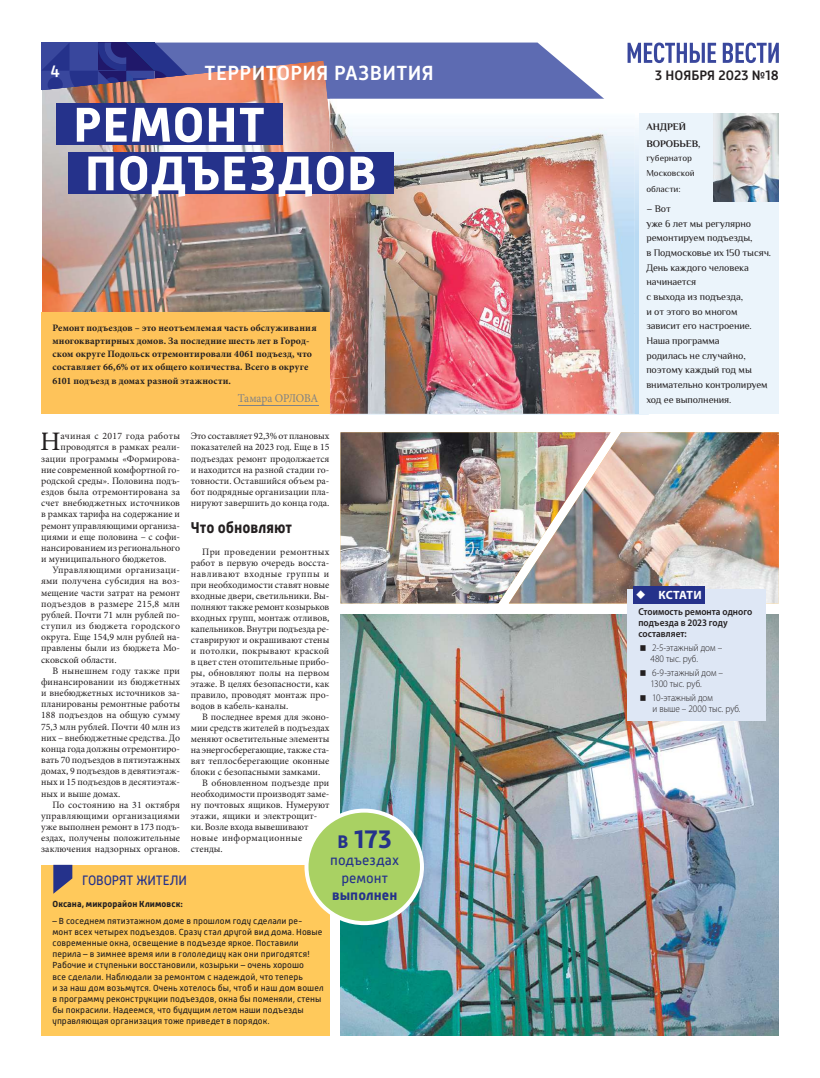
<style>
.page{position:relative;width:820px;height:1078px;background:#fff}
.page>*{position:absolute;margin:0;border:0;box-sizing:border-box;transform-origin:0 0}
.t1{font:700 50px/48.6px "Russia";letter-spacing:.025em;color:#fff}
.t2{font:26.7px "Minion Pro";color:#231f20}
.t3{font:700 25.9px "Russia";color:#25328b}
.t4{font:500 21px "Russia";letter-spacing:.02em;color:#fff}
.t5{font:500 17px "Russia";color:#fff}
.t6{font:700 16px "Russia";color:#231f20;scale:.93 1}
.t7{font:14.3px/17.5px "Russia";letter-spacing:.005em;color:#25328b;text-align:center}
.t8{font:700 14.3px "Russia";letter-spacing:.005em;color:#25328b}
.t9{font:500 14px "Russia";color:#231f20}
.t10{font:14px "Russia";letter-spacing:-.005em;color:#25328b;scale:.94 1}
.t11{font:12px "Minion Pro";letter-spacing:-.02em;color:#808285;scale:.94 1}
.t12{font:700 12px "Myriad Pro";letter-spacing:.005em;color:#fff}
.t13{font:10px/14.7px "Philosopher";letter-spacing:-.01em;color:#231f20}
.t14{font:300 10px/11px "Myriad Pro";color:#231f20;scale:.92 1}
.t15{font:600 10px/11px "Myriad Pro";letter-spacing:.005em;color:#231f20;scale:.92 1}
.t16{font:700 10px/16.9px "Philosopher";color:#231f20}
.t17{font:9.8px/11px "Minion Pro";color:#231f20;text-align:justify}
.t18{font:700 9.8px/13.2px "Minion Pro";letter-spacing:.02em;color:#231f20}
.t19{font:9.8px "Minion Pro";letter-spacing:.025em;color:#231f20}
.t20{font:9.8px "Minion Pro";letter-spacing:.02em;color:#231f20}
.t21{font:9.8px "Minion Pro";letter-spacing:.035em;color:#231f20}
.t22{font:9px/11.1px "Russia";letter-spacing:.01em;color:#231f20}
.t23{font:9px/14.5px "Philosopher";color:#231f20}
.t24{font:700 9px "Russia";letter-spacing:.01em;color:#231f20}
.s1{font-size:18.6px}
</style>
<div class="page">
<svg style="left:41px;top:43px;width:563px;height:56px;background:#6774b5"></svg>
<svg style="left:722px;top:43px;width:56px;height:20px"></svg>
<svg style="left:627px;top:43px;width:88px;height:20px"></svg>
<div style="left:639px;top:113px;width:139px;height:300px;background:#ebf4fb"></div>
<img style="left:713px;top:113px;width:65px;height:88px">
<div style="left:41px;top:864px;width:288px;height:171px;background:#ffc95b"></div>
<svg style="left:53px;top:864px;width:19px;height:29px"></svg>
<img style="left:340px;top:614px;width:438px;height:421px">
<img style="left:41px;top:60px;width:288px;height:252px">
<img style="left:329px;top:100px;width:305px;height:313px">
<img style="left:329px;top:119px;width:27px;height:260px">
<div style="left:56px;top:104px;width:226px;height:41px;background:#25328b"></div>
<div style="left:68px;top:152px;width:325px;height:41px;background:#25328b"></div>
<div style="left:41px;top:312px;width:288px;height:101px;background:#fec35a"></div>
<hr style="left:237px;top:405px;width:81px;height:1px;background:#808285">
<img style="left:340px;top:432px;width:168px;height:171px">
<img style="left:508px;top:432px;width:270px;height:171px">
<svg style="left:304px;top:808px;width:120px;height:116px"></svg>
<div style="left:626px;top:589px;width:139px;height:131px;background:#dee7f5"></div>
<div style="left:632px;top:586px;width:72px;height:17px;background:#25328b"></div>
<h3 class="t4" style="left:204px;top:64px;width:230px">ТЕРРИТОРИЯ РАЗВИТИЯ</h3>
<h1 class="t1" style="left:73px;top:104px;width:304px">РЕМОНТ<br>ПОДЪЕЗДОВ</h1>
<h3 class="t5" style="left:51px;top:64px;width:11px">4</h3>
<h3 class="t9" style="left:655px;top:70px;width:125px">3 НОЯБРЯ 2023 №18</h3>
<p class="t16" style="left:646px;top:118px;width:56px">АНДРЕЙ<br>ВОРОБЬЕВ,</p>
<p class="t23" style="left:646px;top:151px;width:50px">губернатор<br>Московской</p>
<p class="t23" style="left:646px;top:181px;width:36px">области:</p>
<p class="t13" style="left:646px;top:201px;width:126px">– Вот<br>уже 6 лет мы регулярно ремонтируем подъезды,<br>в Подмосковье их 150 тысяч.<br>День каждого человека начинается<br>с выхода из подъезда,<br>и от этого во многом зависит его настроение.<br>Наша программа<br>родилась не случайно, поэтому каждый год мы внимательно контролируем ход ее выполнения.</p>
<p class="t18" style="left:52px;top:320px;width:265px">Ремонт подъездов – это неотъемлемая часть обслуживания многоквартирных домов. За последние шесть лет в Город&shy;ском округе Подольск отремонтировали 4061 подъезд, что составляет 66,6% от их общего количества. Всего в округе 6101 подъезд в домах разной этажности.</p>
<p class="t11" style="left:237px;top:391px;width:87px">Тамара ОРЛОВА</p>
<h2 class="t2" style="left:40px;top:425px;width:22px">Н</h2>
<p class="t19" style="left:61px;top:430px;width:121px">ачиная с 2017 года работы</p>
<p class="t17" style="left:191px;top:430px;width:140px">Это составляет 92,3% от плановых показателей на 2023 год. Еще в 15 подъездах ремонт продолжается и находится на разной стадии го&shy;товности. Оставшийся объем ра&shy;бот подрядные организации пла&shy;нируют завершить до конца года.</p>
<h3 class="t6" style="left:191px;top:520px;width:110px">Что обновляют</h3>
<p class="t17" style="left:191px;top:545px;width:140px;text-indent:11px">При проведении ремонтных работ в первую очередь восста&shy;навливают входные группы и при необходимости ставят новые входные двери, светильники. Вы&shy;полняют также ремонт козырьков входных групп, монтаж отливов, капельников. Внутри подъезда ре&shy;ставрируют и окрашивают стены и потолки, покрывают краской в цвет стен отопительные прибо&shy;ры, обновляют полы на первом этаже. В целях безопасности, как правило, проводят монтаж про&shy;водов в кабель-каналы.</p>
<p class="t17" style="left:202px;top:711px;width:129px">В последнее время для эконо-</p>
<p class="t17" style="left:191px;top:722px;width:140px">мии средств жителей в подъездах</p>
<p class="t17" style="left:191px;top:733px;width:140px">меняют осветительные элементы</p>
<p class="t17" style="left:191px;top:744px;width:140px">на энергосберегающие, также ста-</p>
<p class="t17" style="left:191px;top:755px;width:140px">вят теплосберегающие оконные</p>
<p class="t17" style="left:191px;top:766px;width:131px">блоки с безопасными замками.</p>
<p class="t17" style="left:202px;top:777px;width:129px">В обновленном подъезде при</p>
<p class="t17" style="left:191px;top:788px;width:140px">необходимости производят заме-</p>
<p class="t17" style="left:191px;top:799px;width:140px">ну почтовых ящиков. Нумеруют</p>
<p class="t17" style="left:191px;top:810px;width:128px">этажи, ящики и электрощит-</p>
<p class="t17" style="left:191px;top:821px;width:119px">ки. Возле входа вывешивают</p>
<p class="t21" style="left:191px;top:832px;width:113px">новые информационные</p>
<p class="t17" style="left:191px;top:843px;width:34px">стенды.</p>
<p class="t17" style="left:61px;top:441px;width:121px">проводятся в рамках реали-</p>
<p class="t17" style="left:41px;top:452px;width:140px">зации программы «Формирова-</p>
<p class="t17" style="left:41px;top:464px;width:140px">ние современной комфортной го-</p>
<p class="t17" style="left:41px;top:475px;width:140px">родской среды». Половина подъ-</p>
<p class="t17" style="left:41px;top:486px;width:140px">ездов была отремонтирована за</p>
<p class="t17" style="left:41px;top:497px;width:140px">счет внебюджетных источников</p>
<p class="t17" style="left:41px;top:508px;width:140px">в рамках тарифа на содержание и</p>
<p class="t17" style="left:41px;top:519px;width:140px">ремонт управляющими организа-</p>
<p class="t17" style="left:41px;top:531px;width:140px">циями и еще половина – с софи-</p>
<p class="t17" style="left:41px;top:542px;width:140px">нансированием из регионального</p>
<p class="t17" style="left:41px;top:553px;width:127px">и муниципального бюджетов.</p>
<p class="t19" style="left:52px;top:564px;width:129px">Управляющими организаци-</p>
<p class="t17" style="left:41px;top:575px;width:140px">ями получена субсидия на воз-</p>
<p class="t17" style="left:41px;top:586px;width:140px">мещение части затрат на ремонт</p>
<p class="t19" style="left:41px;top:597px;width:140px">подъездов в размере 215,8 млн</p>
<p class="t17" style="left:41px;top:609px;width:140px">рублей. Почти 71 млн рублей по-</p>
<p class="t19" style="left:41px;top:620px;width:140px">ступил из бюджета городского</p>
<p class="t17" style="left:41px;top:631px;width:140px">округа. Еще 154,9 млн рублей на-</p>
<p class="t17" style="left:41px;top:642px;width:140px">правлены были из бюджета Мо-</p>
<p class="t17" style="left:41px;top:653px;width:77px">сковской области.</p>
<p class="t20" style="left:52px;top:664px;width:129px">В нынешнем году также при</p>
<p class="t17" style="left:41px;top:676px;width:140px">финансировании из бюджетных</p>
<p class="t17" style="left:41px;top:687px;width:140px">и внебюджетных источников за-</p>
<p class="t17" style="left:41px;top:698px;width:140px">планированы ремонтные работы</p>
<p class="t17" style="left:41px;top:709px;width:140px">188 подъездов на общую сумму</p>
<p class="t17" style="left:41px;top:720px;width:140px">75,3 млн рублей. Почти 40 млн из</p>
<p class="t17" style="left:41px;top:731px;width:140px">них – внебюджетные средства. До</p>
<p class="t17" style="left:41px;top:743px;width:140px">конца года должны отремонтиро-</p>
<p class="t17" style="left:41px;top:754px;width:140px">вать 70 подъездов в пятиэтажных</p>
<p class="t17" style="left:41px;top:765px;width:140px">домах, 9 подъездов в девятиэтаж-</p>
<p class="t17" style="left:41px;top:776px;width:140px">ных и 15 подъездов в десятиэтаж-</p>
<p class="t17" style="left:41px;top:787px;width:81px">ных и выше домах.</p>
<p class="t17" style="left:52px;top:798px;width:129px">По состоянию на 31 октября</p>
<p class="t20" style="left:41px;top:809px;width:140px">управляющими организациями</p>
<p class="t17" style="left:41px;top:821px;width:140px">уже выполнен ремонт в 173 подъ-</p>
<p class="t17" style="left:41px;top:832px;width:140px">ездах, получены положительные</p>
<p class="t17" style="left:41px;top:843px;width:140px">заключения надзорных органов.</p>
<h3 class="t3" style="left:337px;top:827px;width:56px"><span class="s1">В</span> 173</h3>
<h3 class="t7" style="left:330px;top:852px;width:70px">подъездах ремонт</h3>
<h3 class="t8" style="left:332px;top:889px;width:67px">выполнен</h3>
<h3 class="t10" style="left:82px;top:873px;width:113px">ГОВОРЯТ ЖИТЕЛИ</h3>
<p class="t24" style="left:52px;top:900px;width:132px">Оксана, микрорайон Климовск:</p>
<p class="t22" style="left:52px;top:915px;width:273px">– В соседнем пятиэтажном доме в прошлом году сделали ре&shy;монт всех четырех подъездов. Сразу стал другой вид дома. Новые современные окна, освещение в подъезде яркое. Поставили перила – в зимнее время или в гололедицу как они пригодятся!<br>Рабочие и ступеньки восстановили, козырьки – очень хорошо<br>все сделали. Наблюдали за ремонтом с надеждой, что теперь<br>и за наш дом возьмутся. Очень хотелось бы, чтоб и наш дом вошел в программу реконструкции подъездов, окна бы поменяли, стены бы покрасили. Надеемся, что будущим летом наши подъезды управляющая организация тоже приведет в порядок.</p>
<p class="t12" style="left:658px;top:587px;width:45px">КСТАТИ</p>
<p class="t15" style="left:638px;top:606px;width:125px">Стоимость ремонта одного подъезда в 2023 году составляет:</p>
<p class="t14" style="left:650px;top:642px;width:79px">2-5-этажный дом –<br>480 тыс. руб.</p>
<p class="t14" style="left:650px;top:667px;width:80px">6-9-этажный дом –<br>1300 тыс. руб.</p>
<p class="t14" style="left:652px;top:692px;width:97px">10-этажный дом<br>и выше – 2000 тыс. руб.</p>
</div>
